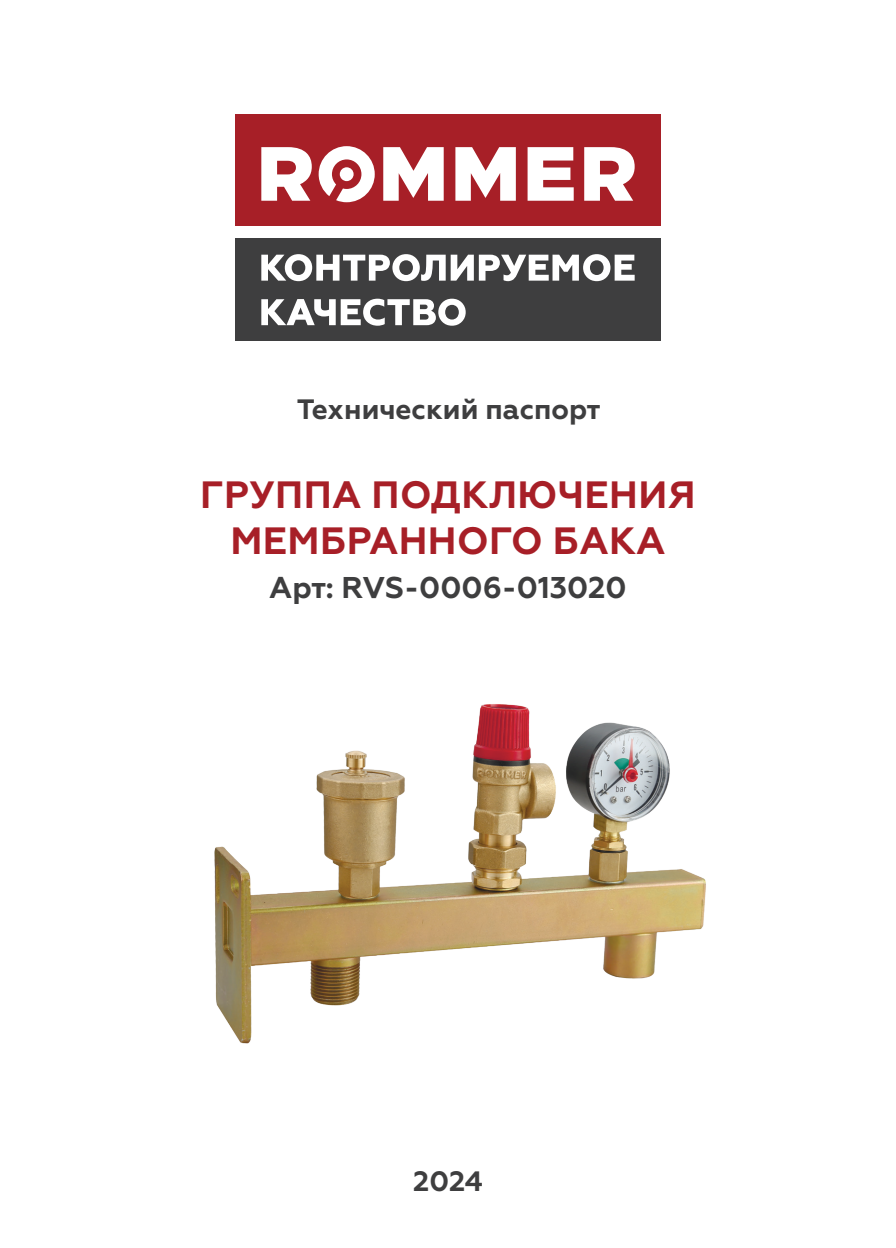
<style>
.page{position:relative;width:896px;height:1248px;background:#fff}
.page>*{position:absolute;margin:0;border:0;box-sizing:border-box;transform-origin:0 0}
.t1{font:700 38px/45.6px "Geometria";letter-spacing:.01em;color:#a71f27;text-align:center}
.t2{font:700 30px "Geometria";color:#3e3e3f}
.t3{font:700 28px "Geometria";color:#3e3e3f}
</style>
<div class="page">
<div style="left:235px;top:114px;width:425px;height:111px;background:#a71f27"></div>
<div style="left:235px;top:239px;width:425px;height:102px;background:#3e3e3f"></div>
<svg style="left:261px;top:254px;width:373px;height:27px"></svg>
<svg style="left:261px;top:299px;width:205px;height:27px"></svg>
<svg style="left:319px;top:146px;width:56px;height:56px"></svg>
<div style="left:340px;top:167px;width:14px;height:14px;background:#fff;border-radius:50%"></div>
<svg style="left:383px;top:147px;width:61px;height:54px"></svg>
<svg style="left:455px;top:147px;width:61px;height:54px"></svg>
<svg style="left:527px;top:147px;width:47px;height:54px"></svg>
<svg style="left:261px;top:147px;width:51px;height:54px"></svg>
<svg style="left:584px;top:147px;width:50px;height:54px"></svg>
<img style="left:214px;top:704px;width:492px;height:340px">
<p class="t3" style="left:297px;top:393px;width:305px">Технический паспорт</p>
<p class="t1" style="left:200px;top:472px;width:497px">ГРУППА ПОДКЛЮЧЕНИЯ<br>МЕМБРАННОГО БАКА</p>
<p class="t2" style="left:269px;top:569px;width:359px">Арт: RVS-0006-013020</p>
<p class="t3" style="left:413px;top:1164px;width:71px">2024</p>
</div>
